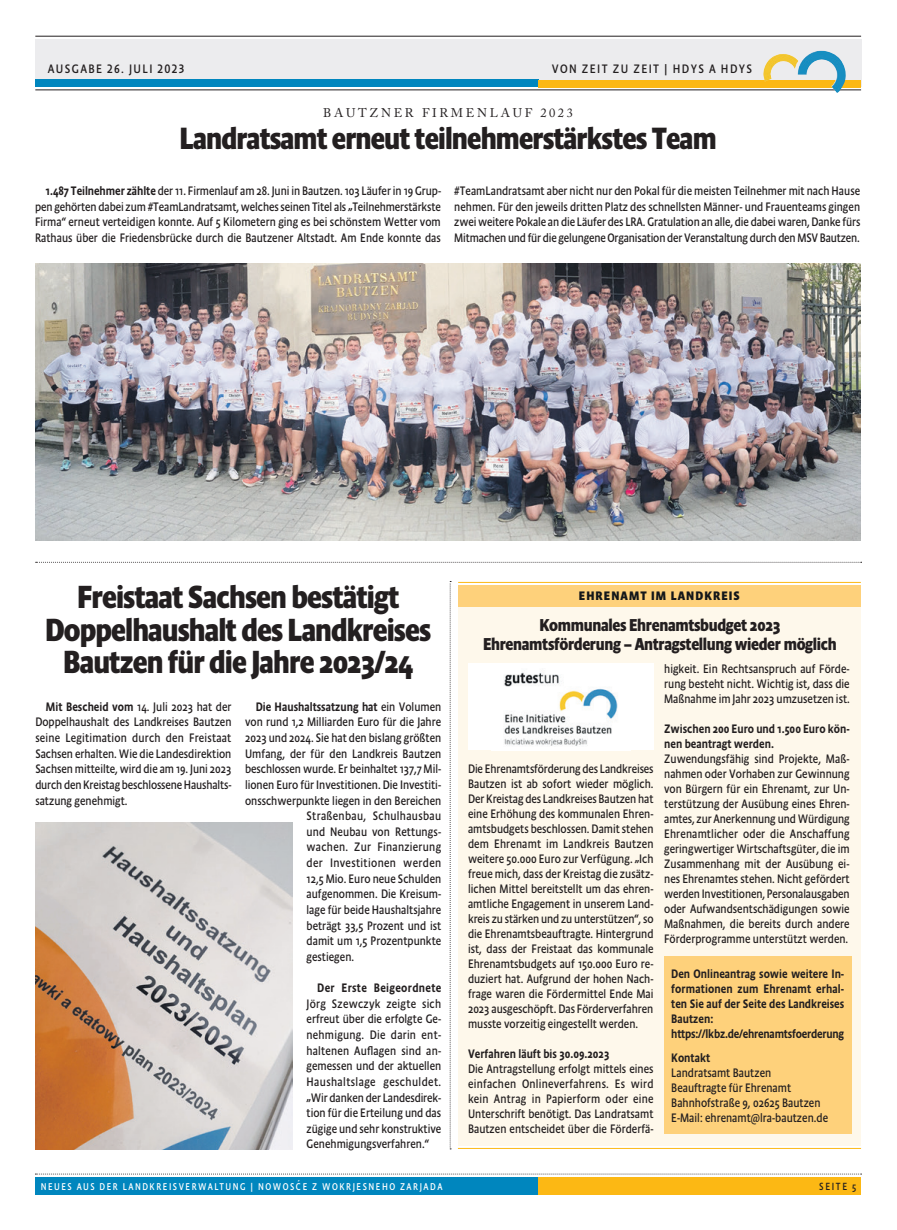
<style>
.page{position:relative;width:897px;height:1230px;background:#fff}
.page>*{position:absolute;margin:0;border:0;box-sizing:border-box;transform-origin:0 0}
.t1{font:700 32.5px/32.5px "Absara Sans Head OT";letter-spacing:-.03em;color:#231f20;text-align:center;scale:.96 1}
.t2{font:700 31.25px "Absara Sans Head OT";letter-spacing:-.03em;color:#231f20;scale:.96 1}
.t3{font:700 17.5px/18.8px "Absara Sans Head OT";letter-spacing:-.02em;color:#231f20;text-align:center;scale:.95 1}
.t4{font:12.5px/15px "Absara Sans Head OT";color:#231f20;text-align:justify;scale:.95 1}
.t5{font:500 12.5px/15px "Absara Sans Head OT";color:#231f20;scale:.95 1}
.t6{font:12.5px "Absara Sans Head OT";letter-spacing:.11em;color:#231f20}
.t7{font:12.5px "Absara Sans Head OT";letter-spacing:.025em;color:#231f20;scale:.95 1}
.t8{font:12.5px "Adobe Caslon Pro";letter-spacing:.215em;color:#231f20}
.t9{font:12.5px "Absara Sans Head OT";letter-spacing:.02em;color:#231f20;scale:.95 1}
.t10{font:12.5px "Absara Sans Head OT";letter-spacing:.03em;color:#231f20;scale:.95 1}
.t11{font:500 12.5px "Absara Sans Head OT";letter-spacing:.025em;color:#231f20;scale:.95 1}
.t12{font:700 12.5px "Absara Sans Head OT";letter-spacing:.085em;color:#14171a}
.t13{font:10.62px "Absara Sans Head OT";letter-spacing:.16em;color:#231f20;scale:.95 1}
.t14{font:10px "Absara Sans Head OT";letter-spacing:.16em;color:#fff;scale:.95 1}
.s1{font-weight:500}
.s2{font-weight:400}
</style>
<div class="page">
<div style="left:35px;top:1177px;width:504px;height:17px;background:#0086be"></div>
<div style="left:538px;top:1177px;width:323px;height:18px;background:#fcb814"></div>
<svg style="left:35px;top:1173px;width:827px;height:1px"></svg>
<div style="left:35px;top:39px;width:826px;height:48px;background:#ececee"></div>
<div style="left:35px;top:80px;width:504px;height:7px;background:#0086be"></div>
<div style="left:538px;top:80px;width:323px;height:7px;background:#fcb814"></div>
<hr style="left:35px;top:90px;width:826px;height:1px;background:#231f20">
<hr style="left:35px;top:36px;width:826px;height:1px;background:#231f20">
<img style="left:762px;top:51px;width:85px;height:42px">
<img style="left:35px;top:263px;width:825px;height:277px">
<svg style="left:36px;top:562px;width:826px;height:1px"></svg>
<img style="left:35px;top:822px;width:257px;height:327px">
<div style="left:458px;top:593px;width:402px;height:553px;background:#fef8eb"></div>
<div style="left:458px;top:585px;width:402px;height:21px;background:#fed17b"></div>
<hr style="left:458px;top:1148px;width:403px;height:1px;background:#fcb814">
<hr style="left:458px;top:582px;width:402px;height:1px;background:#fcb814">
<div style="left:664px;top:956px;width:187px;height:177px;background:#fed17b"></div>
<div style="left:468px;top:663px;width:185px;height:87px;background:#fff"></div>
<img style="left:504px;top:672px;width:114px;height:74px">
<svg style="left:450px;top:581px;width:1px;height:568px"></svg>
<p class="t6" style="left:48px;top:61px;width:138px">AUSGABE 26. JULI 2023</p>
<p class="t6" style="left:551px;top:61px;width:202px">VON ZEIT ZU ZEIT | HDYS A HDYS</p>
<p class="t8" style="left:323px;top:105px;width:251px">BAUTZNER FIRMENLAUF 2023</p>
<h2 class="t2" style="left:179px;top:120px;width:561px">Landratsamt erneut teilnehmerstärkstes Team</h2>
<p class="t4" style="left:35px;top:183px;width:429px;line-height:15.6px;text-indent:11px"><span class="s1">1.487 Teilnehmer zählte</span> der 11. Firmenlauf am 28. Juni in Bautzen. 103 Läufer in 19 Grup&shy;pen gehörten dabei zum #TeamLandratsamt, welches seinen Titel als „Teilnehmerstärkste Firma“ erneut verteidigen konnte. Auf 5 Kilometern ging es bei schönstem Wetter vom Rathaus über die Friedensbrücke durch die Bautzener Altstadt. Am Ende konnte das</p>
<p class="t4" style="left:454px;top:183px;width:429px;line-height:15.6px">#TeamLandratsamt aber nicht nur den Pokal für die meisten Teilnehmer mit nach Hause nehmen. Für den jeweils dritten Platz des schnellsten Männer- und Frauenteams gingen zwei weitere Pokale an die Läufer des LRA. Gratulation an alle, die dabei waren, Danke fürs Mitmachen und für die gelungene Organisation der Veranstaltung durch den MSV Bautzen.</p>
<h1 class="t1" style="left:45px;top:581px;width:403px">Freistaat Sachsen bestätigt<br>Doppelhaushalt des Landkreises<br>Bautzen für die Jahre 2023/24</h1>
<p class="t4" style="left:35px;top:698px;width:208px;line-height:15.6px;text-indent:11px"><span class="s1">Mit Bescheid vom</span> 14. Juli 2023 hat der Doppelhaushalt des Landkreises Bautzen seine Legitimation durch den Freistaat Sachsen erhalten. Wie die Landesdirektion Sachsen mitteilte, wird die am 19. Juni 2023 durch den Kreistag beschlossene Haushalts&shy;satzung genehmigt.</p>
<p class="t5" style="left:256px;top:699px;width:197px">Die Haushaltssatzung hat <span class="s2">ein Volumen</span></p>
<p class="t4" style="left:245px;top:714px;width:208px">von rund 1,2 Milliarden Euro für die Jahre</p>
<p class="t4" style="left:245px;top:730px;width:208px">2023 und 2024. Sie hat den bislang größten</p>
<p class="t4" style="left:245px;top:746px;width:208px">Umfang, der für den Landkreis Bautzen</p>
<p class="t4" style="left:245px;top:761px;width:208px">beschlossen wurde. Er beinhaltet 137,7 Mil-</p>
<p class="t4" style="left:245px;top:777px;width:208px">lionen Euro für Investitionen. Die Investiti-</p>
<p class="t4" style="left:245px;top:792px;width:208px">onsschwerpunkte liegen in den Bereichen</p>
<p class="t7" style="left:306px;top:808px;width:143px">Straßenbau, Schulhausbau</p>
<p class="t4" style="left:306px;top:824px;width:143px">und Neubau von Rettungs-</p>
<p class="t9" style="left:306px;top:839px;width:143px">wachen. Zur Finanzierung</p>
<p class="t10" style="left:306px;top:855px;width:143px">der Investitionen werden</p>
<p class="t4" style="left:306px;top:871px;width:143px">12,5 Mio. Euro neue Schulden</p>
<p class="t4" style="left:306px;top:886px;width:143px">aufgenommen. Die Kreisum-</p>
<p class="t4" style="left:306px;top:902px;width:143px">lage für beide Haushaltsjahre</p>
<p class="t4" style="left:306px;top:917px;width:143px">beträgt 33,5 Prozent und ist</p>
<p class="t4" style="left:306px;top:933px;width:143px">damit um 1,5 Prozentpunkte</p>
<p class="t4" style="left:306px;top:949px;width:52px">gestiegen.</p>
<p class="t11" style="left:317px;top:980px;width:132px">Der Erste Beigeordnete</p>
<p class="t4" style="left:306px;top:995px;width:143px;line-height:15.6px">Jörg Szewczyk zeigte sich erfreut über die erfolgte Ge&shy;nehmigung. Die darin ent&shy;haltenen Auflagen sind an&shy;gemessen und der aktuellen Haushaltslage geschuldet. „Wir danken der Landesdirek&shy;tion für die Erteilung und das zügige und sehr konstruktive Genehmigungsverfahren.“</p>
<p class="t12" style="left:579px;top:588px;width:162px">EHRENAMT IM LANDKREIS</p>
<h3 class="t3" style="left:483px;top:616px;width:374px">Kommunales Ehrenamtsbudget 2023<br>Ehrenamtsförderung – Antragstellung wieder möglich</h3>
<p class="t4" style="left:468px;top:761px;width:197px">Die Ehrenamtsförderung des Landkreises Bautzen ist ab sofort wieder möglich.<br>Der Kreistag des Landkreises Bautzen hat eine Erhöhung des kommunalen Ehren&shy;amtsbudgets beschlossen. Damit stehen dem Ehrenamt im Landkreis Bautzen weitere 50.000 Euro zur Verfügung. „Ich freue mich, dass der Kreistag die zusätz&shy;lichen Mittel bereitstellt um das ehren&shy;amtliche Engagement in unserem Land&shy;kreis zu stärken und zu unterstützen“, so die Ehrenamtsbeauftragte. Hintergrund ist, dass der Freistaat das kommunale Ehrenamtsbudgets auf 150.000 Euro re&shy;duziert hat. Aufgrund der hohen Nach&shy;frage waren die Fördermittel Ende Mai 2023 ausgeschöpft. Das Förderverfahren musste vorzeitig eingestellt werden.</p>
<p class="t5" style="left:468px;top:1046px;width:150px">Verfahren läuft bis 30.09.2023</p>
<p class="t4" style="left:468px;top:1061px;width:197px">Die Antragstellung erfolgt mittels eines einfachen Onlineverfahrens. Es wird kein Antrag in Papierform oder eine Unterschrift benötigt. Das Landratsamt Bautzen entscheidet über die Förderfä-</p>
<p class="t4" style="left:664px;top:661px;width:197px">higkeit. Ein Rechtsanspruch auf Förde&shy;rung besteht nicht. Wichtig ist, dass die Maßnahme im Jahr 2023 umzusetzen ist.</p>
<p class="t5" style="left:664px;top:721px;width:197px">Zwischen 200 Euro und 1.500 Euro kön&shy;nen beantragt werden.</p>
<p class="t4" style="left:664px;top:751px;width:197px">Zuwendungsfähig sind Projekte, Maß&shy;nahmen oder Vorhaben zur Gewinnung von Bürgern für ein Ehrenamt, zur Un&shy;terstützung der Ausübung eines Ehren&shy;amtes, zur Anerkennung und Würdigung Ehrenamtlicher oder die Anschaffung geringwertiger Wirtschaftsgüter, die im Zusammenhang mit der Ausübung ei&shy;nes Ehrenamtes stehen. Nicht gefördert werden Investitionen, Personalausgaben oder Aufwandsentschädigungen sowie Maßnahmen, die bereits durch andere Förderprogramme unterstützt werden.</p>
<p class="t5" style="left:671px;top:966px;width:184px">Den Onlineantrag sowie weitere In&shy;formationen zum Ehrenamt erhal&shy;ten Sie auf der Seite des Landkreises<br>Bautzen: https://lkbz.de/ehrenamtsfoerderung</p>
<p class="t5" style="left:671px;top:1050px;width:42px">Kontakt</p>
<p class="t4" style="left:671px;top:1065px;width:166px;text-align:left">Landratsamt Bautzen<br>Beauftragte für Ehrenamt<br>Bahnhofstraße 9, 02625 Bautzen<br>E-Mail: ehrenamt@lra-bautzen.de</p>
<p class="t14" style="left:41px;top:1180px;width:424px">NEUES AUS DER LANDKREISVERWALTUNG | NOWOSC´E Z WOKRJESNEHO ZARJADA</p>
<p class="t13" style="left:819px;top:1179px;width:41px">SEITE 5</p>
</div>
